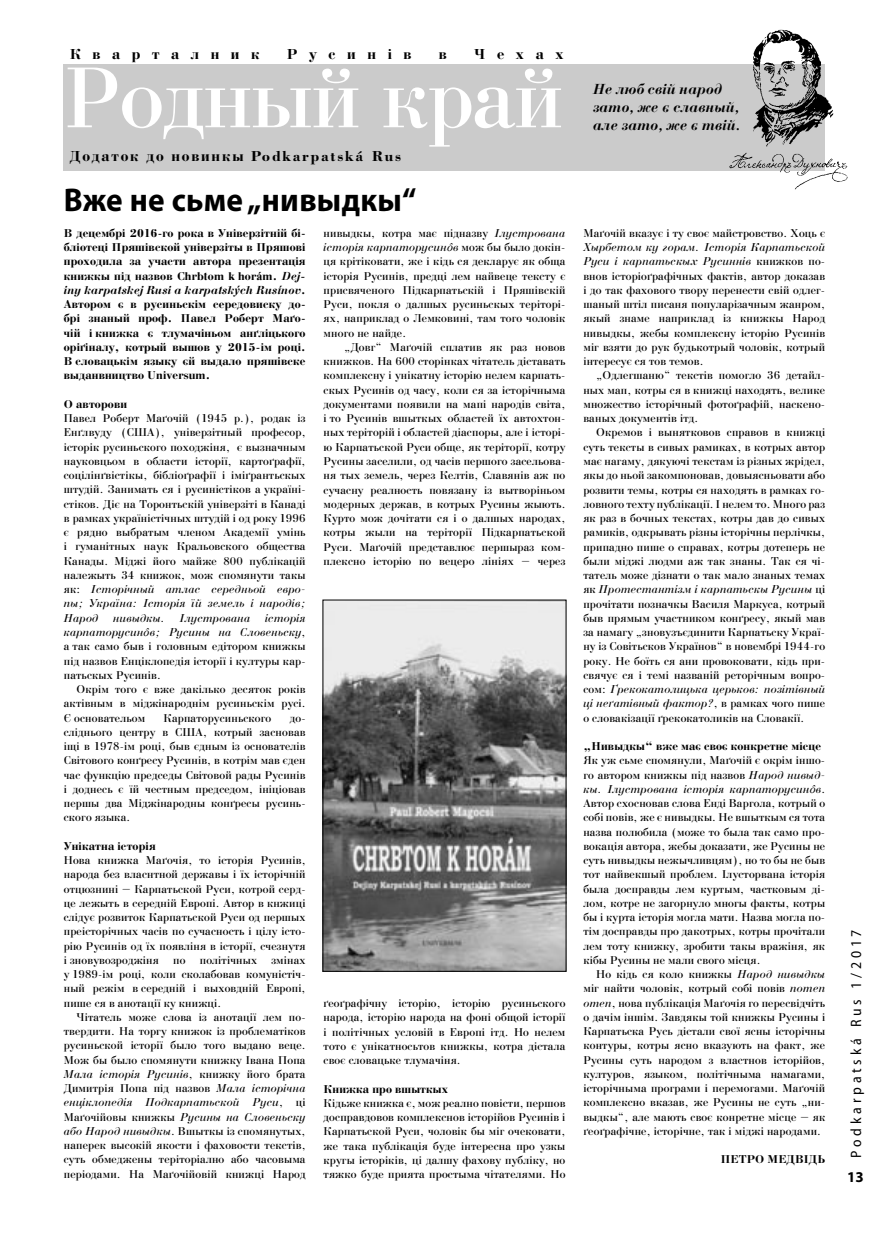
<style>
.page{position:relative;width:889px;height:1246px;background:#fff}
.page>*{position:absolute;margin:0;border:0;box-sizing:border-box;transform-origin:0 0}
.t1{font:91.05px "Bodoni C";letter-spacing:-.01em;color:#fff}
.t2{font:700 33px "Myriad Pro";letter-spacing:.01em;color:#000;scale:.95 1}
.t3{font:700 15.3px "Bodoni C";letter-spacing:.12em;color:#000}
.t4{font:700 15.3px "Bodoni C";letter-spacing:.755em;color:#000}
.t5{font:italic 700 15px/18px "Bodoni C";color:#000}
.t6{font:semi-condensed 15px "Myriad Pro";letter-spacing:.25em;color:#000}
.t7{font:700 15px "Myriad Pro";color:#000}
.t8{font:12px/14.2px "Bodoni C";letter-spacing:.015em;color:#000;text-align:justify}
.t9{font:700 12px/14.2px "Bodoni C";letter-spacing:.015em;color:#000;text-align:justify}
.s1{font-family:"Bodoni AT"}
.s2{font-family:"Times New Roman"}
.s3{font-style:italic}
.s4{font-family:"Times New Roman";font-style:italic}
</style>
<div class="page">
<div style="left:64px;top:64px;width:761px;height:106px;background:#cbcbcb"></div>
<img style="left:728px;top:30px;width:120px;height:160px">
<img style="left:324px;top:602px;width:240px;height:368px">
<div style="left:322px;top:600px;width:244px;height:372px;border:1px solid #000"></div>
<p class="t4" style="left:70px;top:46px;width:191px">Кварталник</p>
<p class="t4" style="left:287px;top:46px;width:126px">Русинів</p>
<p class="t4" style="left:439px;top:46px;width:10px">в</p>
<p class="t4" style="left:474px;top:46px;width:91px">Чехах</p>
<h1 class="t1" style="left:64px;top:49px;width:500px">Родный край</h1>
<p class="t3" style="left:70px;top:148px;width:333px">Додаток до новинкы <span class="s1">Podkarpatská Rus</span></p>
<h2 class="t2" style="left:64px;top:182px;width:372px">Вже не сьме „нивыдкы“</h2>
<p class="t9" style="left:64px;top:226px;width:243px">В децембрі 2016-го рока в Універзітній бі&shy;бліотеці Пряшівской універзіты в Пряшові проходила за участи автора презентація книжкы під назвов Chrbtom k hor<span class="s2">á</span>m. <span class="s3">Dej&shy;iny karpatskej Rusi a karpatsk</span><span class="s4">ý</span><span class="s3">ch Rus</span><span class="s4">í</span><span class="s3">nov</span>.<br>Автором є в русиньскім середовиску до&shy;брі знаный проф. Павел Роберт Маґо&shy;чій і книжка є тлумачіньом анґліцького оріґіналу, котрый вышов у 2015-ім році.<br>В словацькім языку єй выдало пряшівске выданвництво Universum.</p>
<p class="t9" style="left:64px;top:397px;width:65px">О авторови</p>
<p class="t8" style="left:64px;top:411px;width:243px">Павел Роберт Маґочій (1945 р.), родак із Енґлвуду (США), універзітный професор, історік русиньского походжіня, є вызначным науковцьом в области історії, картоґрафії, соцілінґвістікы, бібліоґрафії і іміґрантьскых штудій. Занимать ся і русиністіков а україні&shy;стіков. Діє на Торонтьскій універзіті в Канаді в рамках україністічных штудій і од року 1996 є рядно выбратым членом Академії умінь і гуманітных наук Кральовского общества Канады. Міджі його майже 800 публікацій належыть 34 книжок, мож спомянути такы як: <span class="s3">Історічный атлас середньой евро&shy;пы; Україна: Історія їй земель і народів; Народ нивыдкы. Ілустрована історія карпаторусин</span><span class="s4">ô</span><span class="s3">в; Русины на Словеньску</span>, а так само быв і головным едітором книжкы під назвов Енціклопедія історії і културы кар&shy;патьскых Русинів.</p>
<p class="t8" style="left:64px;top:682px;width:243px;text-indent:13px">Окрім того є вже дакілько десяток років актівным в міджінароднім русиньскім русі.<br>Є основательом</p>
<p class="t8" style="left:164px;top:711px;width:109px">Карпаторусиньского</p>
<p class="t8" style="left:64px;top:711px;width:243px;text-indent:226px">до&shy;сліднього центру в США, котрый засновав іщі в 1978-ім році, быв єдным із основателів Світового конґресу Русинів, в котрім мав єден час функцію председы Світовой рады Русинів і доднесь є їй честным председом, ініціовав першы два Міджінародны конґресы русинь&shy;ского языка.</p>
<p class="t9" style="left:64px;top:839px;width:93px">Унікатна історія</p>
<p class="t8" style="left:64px;top:853px;width:243px">Нова книжка Маґочія, то історія Русинів, народа без власнтной державы і їх історічній отцюзнині – Карпатьской Руси, котрой серд&shy;це лежыть в середній Европі. Автор в кнжиці слідує розвиток Карпатьской Руси од першых преісторічных часів по сучасность і цілу істо&shy;рію Русинів од їх появліня в історії, счезнутя і зновувозроджіня по політічных змінах у 1989-ім році, коли сколабовав комуністіч&shy;ный режім в середній і выховдній Европі, пише ся в анотації ку книжці.</p>
<p class="t8" style="left:64px;top:1010px;width:243px;text-indent:13px">Чітатель може слова із анотації лем по&shy;твердити. На торгу книжок із проблематіков русиньской історії было того выдано веце.<br>Мож бы было спомянути книжку Івана Попа <span class="s3">Мала історія Русинів</span>, книжку його брата Димитрія Попа під назвов <span class="s3">Мала історічна енціклопедія Подкарпатьской Руси</span>, ці Маґочійовы книжкы <span class="s3">Русины на Словеньску або Народ нивыдкы</span>. Вшыткы із спомянутых, наперек высокій якости і фаховости текстів, суть обмеджены теріторіално або часовыма періодами. На Маґочійовій книжці Народ</p>
<p class="t8" style="left:323px;top:226px;width:243px">нивыдкы, котра має підназву <span class="s3">Ілустрована історія карпаторусин</span><span class="s4">ô</span><span class="s3">в</span> мож бы было докін&shy;ця крітіковати, же і кідь ся декларує як обща історія Русинів, предці лем найвеце тексту є присвяченого Підкарпатьскій і Пряшівскій Руси, покля о далшых русиньскых теріторі&shy;ях, наприклад о Лемковині, там того чоловік много не найде.</p>
<p class="t8" style="left:323px;top:340px;width:243px;text-indent:21px">„Довг“ Маґочій сплатив як раз новов книжков. На 600 сторінках чітатель діставать комплексну і унікатну історію нелем карпать&shy;скых Русинів од часу, коли ся за історічныма документами появили на мапі народів світа, і то Русинів вшыткых областей їх автохтон&shy;ных теріторій і областей діаспоры, але і історі&shy;ю Карпатьской Руси обще, як теріторії, котру Русины заселили, од часів першого засельова&shy;ня тых земель, через Келтів, Славянів аж по сучасну реалность повязану із вытворіньом модерных держав, в котрых Русины жыють.<br>Курто мож дочітати ся і о далшых народах, котры жыли на теріторії Підкарпатьской Руси. Маґочій представлює першыраз ком&shy;плексно історію по вецеро лініях – через</p>
<p class="t8" style="left:323px;top:996px;width:243px">ґеоґрафічну історію, історію русиньского народа, історію народа на фоні общой історії і політічных условій в Европі ітд. Но нелем тото є унікатносьтов книжкы, котра дістала своє словацьке тлумачіня.</p>
<p class="t9" style="left:323px;top:1082px;width:126px">Книжка про вшыткых</p>
<p class="t8" style="left:323px;top:1096px;width:243px">Кідьже книжка є, мож реално повісти, першов досправдовов комплекснов історійов Русинів і Карпатьской Руси, чоловік бы міг очековати, же така публікація буде інтересна про узкы кругы історіків, ці далшу фахову публіку, но тяжко буде прията простыма чітателями. Но</p>
<p class="t5" style="left:593px;top:80px;width:150px">Нe люб cвій нaрoд зaтo, жe є cлaвный, aлe зaтo, жe є твій.</p>
<p class="t8" style="left:583px;top:226px;width:243px">Маґочій вказує і ту своє майстровство. Хоць є</p>
<p class="t8" style="left:583px;top:240px;width:243px"><span class="s3">Хырбетом ку горам. Історія Карпатьской Руси і карпатьскых Русиннів</span> книжков по&shy;внов історіоґрафічных фактів, автор доказав і до так фахового твору перенести свій одлег&shy;шаный штіл писаня популарізачным жанром, якый знаме наприклад із книжкы Народ нивыдкы, жебы комплексну історію Русинів міг взяти до рук будькотрый чоловік, котрый інтересує ся тов темов.</p>
<p class="t8" style="left:583px;top:369px;width:243px;text-indent:13px">„Одлегшаню“ текстів помогло 36 детайл&shy;ных мап, котры ся в книжці находять, велике множество історічный фотоґрафій, наскено&shy;ваных документів ітд.</p>
<p class="t8" style="left:583px;top:426px;width:243px;text-indent:13px">Окремов і вынятковов справов в книжці суть тексты в сивых рамиках, в котрых автор має нагаму, дякуючі текстам із різных жрідел, якы до ньой закомпоновав, довыясньовати або розвити темы, котры ся находять в рамках го&shy;ловного техту публікації. І нелем то. Много раз як раз в бочных текстах, котры дав до сивых рамиків, одкрывать різны історічны перлічкы, припадно пише о справах, котры дотеперь не были міджі людми аж так знаны. Так ся чі&shy;татель може дізнати о так мало знаных темах як <span class="s3">Протестантізм і карпатьскы Русины</span> ці прочітати позначкы Василя Маркуса, котрый быв прямым участником конґресу, якый мав за намагу „зновузъєдинити Карпатьску Украї&shy;ну із Совітьсков Українов“ в новембрі 1944-го року. Не боїть ся ани провоковати, кідь при&shy;свячує ся і темі названій реторічным вопро&shy;сом: <span class="s3">Ґрекокатолицька церьков: позітівный ці неґатівный фактор?</span>, в рамках чого пише о словакізації ґрекокатоликів на Словакії.</p>
<p class="t9" style="left:583px;top:739px;width:239px">„Нивыдкы“ вже має своє конкретне місце</p>
<p class="t8" style="left:583px;top:753px;width:243px">Як уж сьме спомянули, Маґочій є окрім іншо&shy;го автором книжкы під назвов <span class="s3">Народ нивыд&shy;кы. Ілустрована історія карпаторусин</span><span class="s4">ô</span><span class="s3">в</span>.<br>Автор схосновав слова Енді Варгола, котрый о собі повів, же є нивыдкы. Не вшыткым ся тота назва полюбила (може то была так само про&shy;вокація автора, жебы доказати, же Русины не суть нивыдкы нежычливцям), но то бы не быв тот найвекшый проблем. Ілусторвана історія была досправды лем куртым, частковым ді&shy;лом, котре не загорнуло многы факты, котры бы і курта історія могла мати. Назва могла по&shy;тім досправды про дакотрых, котры прочітали лем тоту книжку, зробити такы вражіня, як кібы Русины не мали свого місця.</p>
<p class="t8" style="left:583px;top:967px;width:243px;text-indent:13px">Но кідь ся коло книжкы <span class="s3">Народ нивыдкы </span>міг найти чоловік, котрый собі повів <span class="s3">nomen omen</span>, нова публікація Маґочія го пересвідчіть о дачім іншім. Завдякы той книжкы Русины і Карпатьска Русь дістали свої ясны історічны контуры, котры ясно вказують на факт, же Русины суть народом з властнов історійов, културов, языком, політічныма намагами, історічныма програми і перемогами. Маґочій комплексно вказав, же Русины не суть „ни&shy;выдкы“, але мають своє конретне місце – як ґеоґрафічне, історічне, так і міджі народами.</p>
<p class="t9" style="left:721px;top:1152px;width:106px">ПЕТРО МЕДВІДЬ</p>
<p class="t6" style="left:848px;top:1157px;width:230px;rotate:-90deg">Podkarpatská Rus 1/2017</p>
<p class="t7" style="left:847px;top:1168px;width:18px">13</p>
</div>
